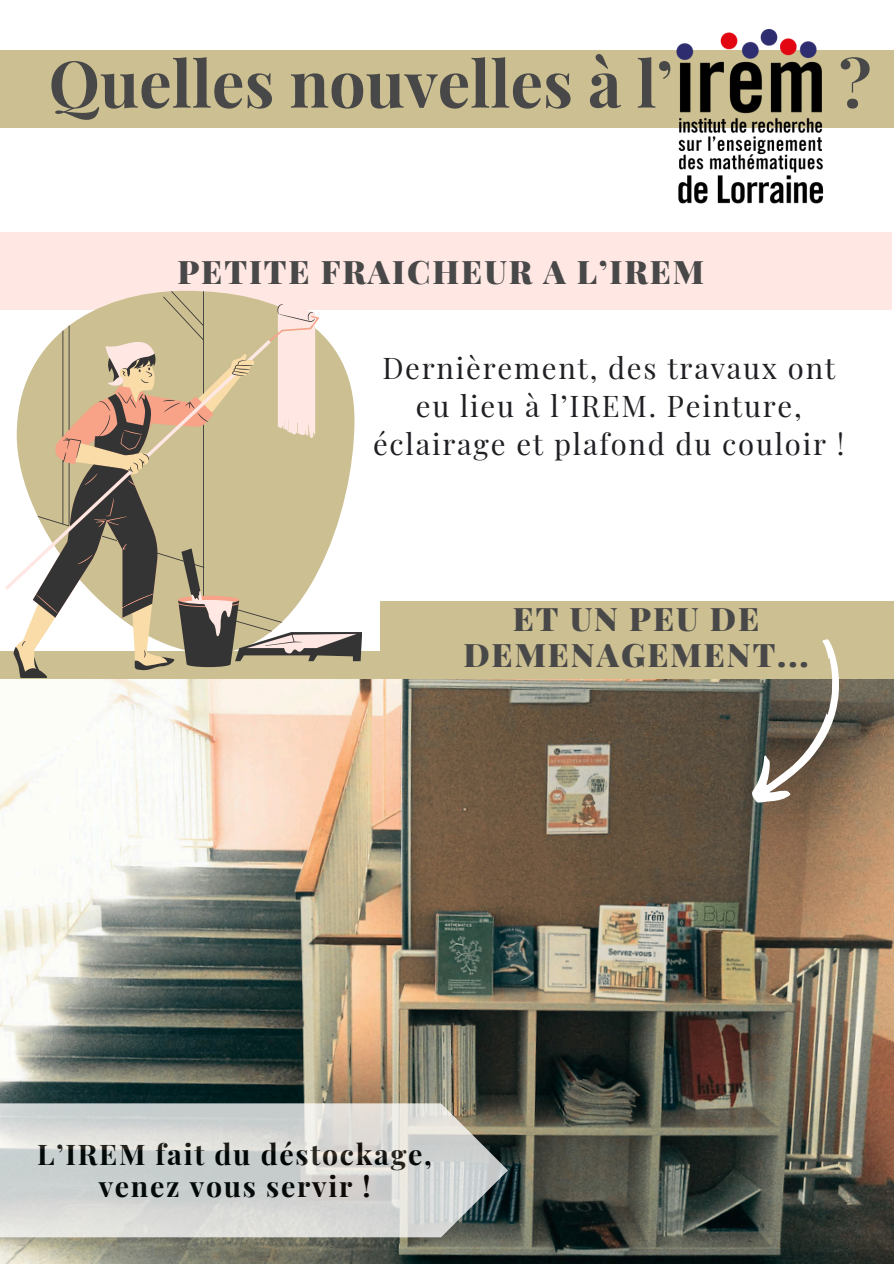
<style>
.page{position:relative;width:894px;height:1264px;background:#fff}
.page>*{position:absolute;margin:0;border:0;box-sizing:border-box;transform-origin:0 0}
.t1{font:700 64.65px "Playfair Display";color:#484848}
.t2{font:900 32.4px/36px "Playfair Display";letter-spacing:.06em;color:#484848;text-align:center}
.t3{font:29.25px/38.2px "Playfair Display";letter-spacing:.06em;color:#211f23;text-align:center}
.t4{font:700 28.5px/31.5px "Playfair Display";letter-spacing:.06em;color:#000;text-align:center}
</style>
<div class="page">
<div style="left:0;top:233px;width:891px;height:77px;background:#ffe8e3"></div>
<img style="left:0;top:679px;width:893px;height:584px">
<div style="left:0;top:51px;width:893px;height:77px;background:#ccbf92"></div>
<img style="left:675px;top:30px;width:150px;height:174px">
<svg style="left:13px;top:291px;width:349px;height:387px;fill:#ccbf92"></svg>
<svg style="left:0;top:1103px;width:508px;height:134px;background:#cacdca"></svg>
<div style="left:380px;top:601px;width:513px;height:77px;background:#ccbf92"></div>
<svg style="left:739px;top:639px;width:129px;height:179px"></svg>
<h2 class="t1" style="left:49px;top:38px;width:625px">Quelles nouvelles à l’</h2>
<h2 class="t1" style="left:838px;top:38px;width:34px">?</h2>
<p class="t2" style="left:177px;top:252px;width:528px">PETITE FRAICHEUR A L’IREM</p>
<h3 class="t3" style="left:373px;top:347px;width:473px">Dernièrement, des travaux ont eu lieu à l’IREM. Peinture, éclairage et plafond du couloir !</h3>
<h2 class="t2" style="left:463px;top:599px;width:347px">ET UN PEU DE<br>DEMENAGEMENT...</h2>
<p class="t4" style="left:37px;top:1137px;width:396px">L’IREM fait du déstockage, venez vous servir !</p>
</div>
